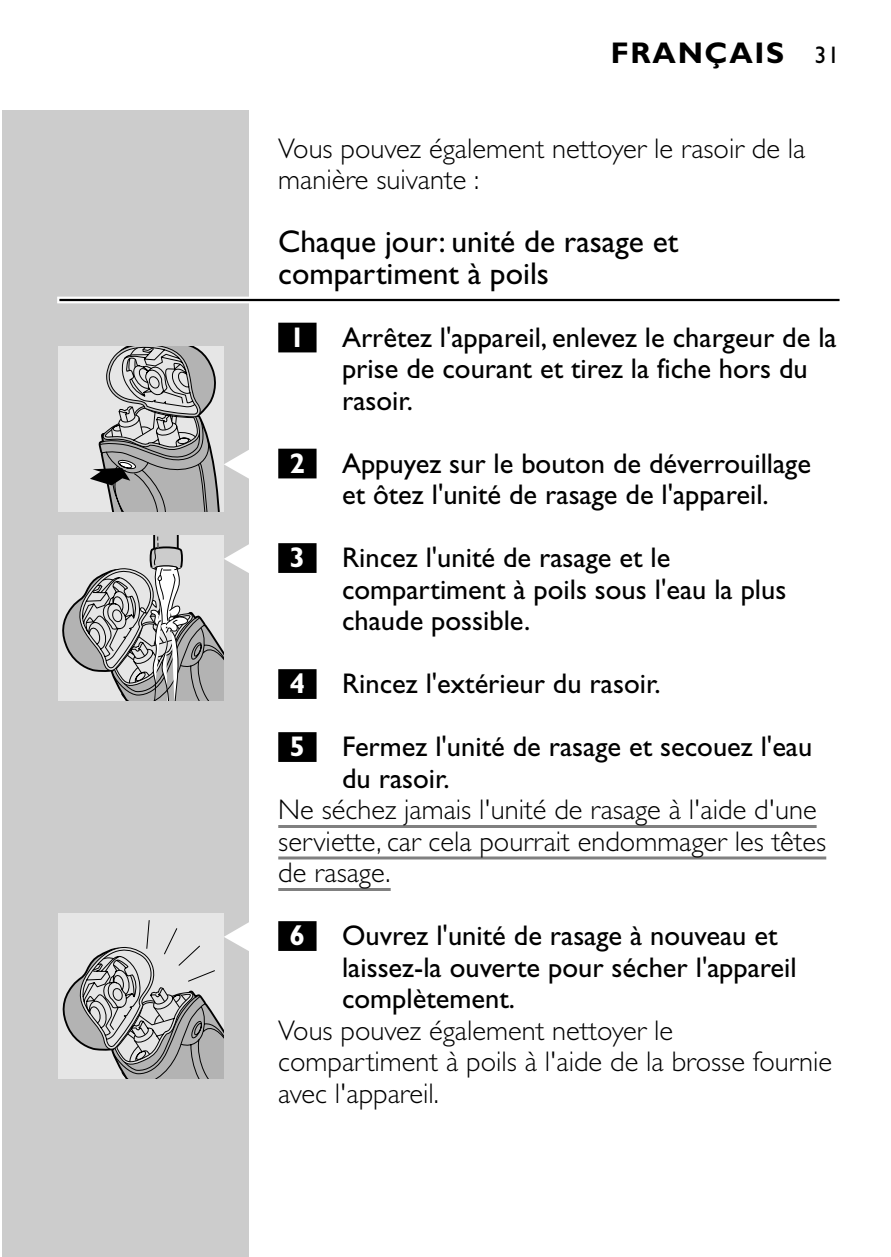
<style>
.page{position:relative;width:891px;height:1257px;background:#fff}
.page>*{position:absolute;margin:0;border:0;box-sizing:border-box;transform-origin:0 0}
.t1{font:54px "Philips Tape";color:#fff}
.t2{font:31.5px/31.5px "Gill Sans";color:#000}
.t3{font:700 30px "Gill Sans";letter-spacing:.055em;color:#000}
.t4{font:28.5px/31.5px "Gill Sans";color:#000}
.t5{font:300 28.5px/31.5px "Gill Sans";color:#000}
.t6{font:700 28.5px "Gill Sans";color:#fff}
.s1{font-weight:400;font-size:24px}
.s2{font-family:"Gill Sans";font-weight:700;font-size:28.5px}
</style>
<div class="page">
<div style="left:2px;top:110px;width:247px;height:1147px;background:#ccc"></div>
<div style="left:57px;top:297px;width:783px;height:6px;background:#dfdfdf"></div>
<hr style="left:59px;top:299px;width:781px;height:2px;background:#000">
<div style="left:278px;top:323px;width:39px;height:29px;background:#000"></div>
<div style="left:278px;top:449px;width:39px;height:29px;background:#000"></div>
<div style="left:278px;top:543px;width:39px;height:30px;background:#000"></div>
<div style="left:278px;top:669px;width:39px;height:30px;background:#000"></div>
<div style="left:278px;top:732px;width:39px;height:30px;background:#000"></div>
<hr style="left:278px;top:825px;width:539px;height:3px;background:#808080">
<svg style="left:278px;top:856px;width:548px;height:4px;background:#9f9f9f"></svg>
<hr style="left:278px;top:888px;width:113px;height:3px;background:#808080">
<div style="left:278px;top:921px;width:39px;height:30px;background:#000"></div>
<div style="left:58px;top:346px;width:165px;height:165px;background:#e6e6e6"></div>
<svg style="left:90px;top:346px;width:130px;height:165px"></svg>
<svg style="left:58px;top:535px;width:165px;height:165px;background:#bebebe"></svg>
<div style="left:58px;top:913px;width:165px;height:165px;background:#e6e6e6"></div>
<svg style="left:62px;top:920px;width:161px;height:158px"></svg>
<p class="t3" style="left:611px;top:42px;width:230px">FRANÇAIS <span class="s1">31</span></p>
<p class="t5" style="left:278px;top:135px;width:529px">Vous pouvez également nettoyer le rasoir de la manière suivante :</p>
<p class="t2" style="left:278px;top:229px;width:401px">Chaque jour: unité de rasage et compartiment à poils</p>
<p class="t6" style="left:290px;top:326px;width:17px">1</p>
<p class="t4" style="left:342px;top:324px;width:496px">Arrêtez l'appareil, enlevez le chargeur de la prise de courant et tirez la fiche hors du rasoir.</p>
<h1 class="t1" style="left:219px;top:428px;width:88px">C <span class="s2">2</span></h1>
<p class="t4" style="left:342px;top:450px;width:471px">Appuyez sur le bouton de déverrouillage et ôtez l'unité de rasage de l'appareil.</p>
<h1 class="t1" style="left:219px;top:523px;width:88px">C <span class="s2">3</span></h1>
<p class="t4" style="left:342px;top:544px;width:446px">Rincez l'unité de rasage et le compartiment à poils sous l'eau la plus chaude possible.</p>
<p class="t6" style="left:290px;top:673px;width:17px">4</p>
<p class="t4" style="left:342px;top:670px;width:320px">Rincez l'extérieur du rasoir.</p>
<p class="t6" style="left:290px;top:736px;width:17px">5</p>
<p class="t4" style="left:342px;top:733px;width:472px">Fermez l'unité de rasage et secouez l'eau du rasoir.</p>
<p class="t5" style="left:278px;top:796px;width:550px">Ne séchez jamais l'unité de rasage à l'aide d'une serviette, car cela pourrait endommager les têtes de rasage.</p>
<h1 class="t1" style="left:219px;top:901px;width:88px">C <span class="s2">6</span></h1>
<p class="t4" style="left:342px;top:922px;width:456px">Ouvrez l'unité de rasage à nouveau et laissez-la ouverte pour sécher l'appareil complètement.</p>
<p class="t5" style="left:278px;top:1017px;width:555px">Vous pouvez également nettoyer le compartiment à poils à l'aide de la brosse fournie avec l'appareil.</p>
</div>
